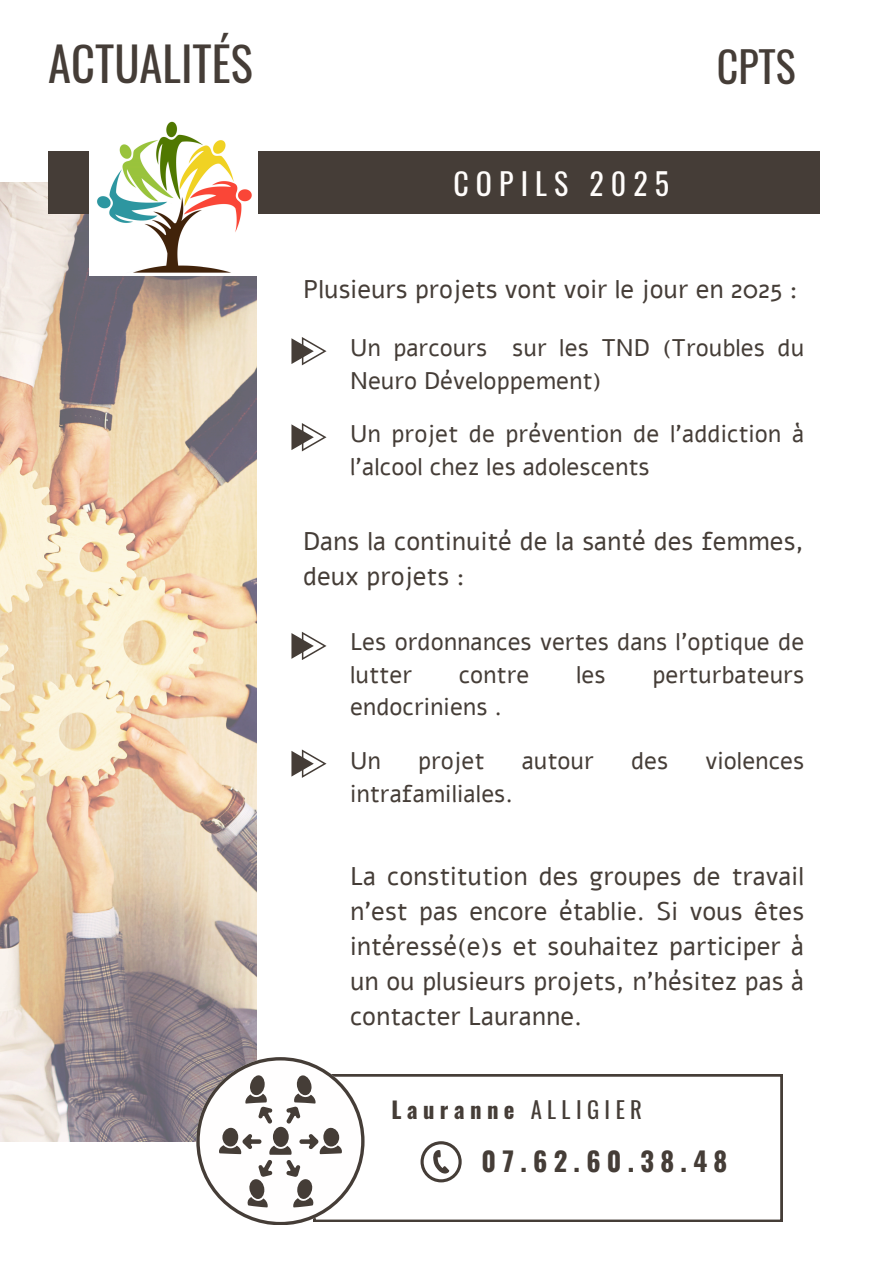
<style>
.page{position:relative;width:894px;height:1264px;background:#fff}
.page>*{position:absolute;margin:0;border:0;box-sizing:border-box;transform-origin:0 0}
.t1{font:46.5px "Oswald";color:#453d37}
.t2{font:42px "Oswald";color:#453d37}
.t3{font:30px "Oswald";letter-spacing:.235em;color:#fffdfb}
.t4{font:700 26.55px "Oswald";letter-spacing:.235em;color:#453d37}
.t5{font:25.5px/34.8px "Alef";color:#453d37;text-align:justify}
.t6{font:24px/32.7px "Alef";color:#453d37}
.t7{font:700 22.65px "Oswald";letter-spacing:.235em;color:#453d37}
.s1{font-weight:400}
</style>
<div class="page">
<img style="left:0;top:183px;width:257px;height:958px">
<div style="left:48px;top:151px;width:771px;height:63px;background:#453d37"></div>
<img style="left:89px;top:121px;width:168px;height:154px">
<svg style="left:364px;top:1074px;width:418px;height:147px"></svg>
<svg style="left:196px;top:1057px;width:168px;height:167px"></svg>
<svg style="left:420px;top:1141px;width:41px;height:41px"></svg>
<svg style="left:291px;top:337px;width:35px;height:28px"></svg>
<svg style="left:291px;top:423px;width:35px;height:28px"></svg>
<svg style="left:291px;top:632px;width:35px;height:28px"></svg>
<svg style="left:291px;top:749px;width:35px;height:28px"></svg>
<h1 class="t1" style="left:48px;top:27px;width:206px">ACTUALITÉS</h1>
<p class="t3" style="left:453px;top:160px;width:217px">COPILS 2025</p>
<h1 class="t2" style="left:716px;top:33px;width:80px">CPTS</h1>
<h4 class="t5" style="left:303px;top:272px;width:496px">Plusieurs projets vont voir le jour en 2025 :</h4>
<p class="t6" style="left:350px;top:332px;width:455px">Un parcours sur les TND (Troubles du<br>Neuro Développement)</p>
<h4 class="t6" style="left:350px;top:418px;width:455px">Un projet de prévention de l’addiction à l’alcool chez les adolescents</h4>
<p class="t5" style="left:303px;top:524px;width:502px">Dans la continuité de la santé des femmes, deux projets :</p>
<h4 class="t6" style="left:350px;top:625px;width:455px">Les ordonnances vertes dans l’optique de lutter</h4>
<h4 class="t6" style="left:458px;top:658px;width:72px">contre</h4>
<h4 class="t6" style="left:576px;top:658px;width:31px">les</h4>
<h4 class="t6" style="left:652px;top:658px;width:153px">perturbateurs</h4>
<h4 class="t6" style="left:350px;top:691px;width:153px">endocriniens .</h4>
<h4 class="t6" style="left:350px;top:744px;width:32px">Un</h4>
<h4 class="t6" style="left:418px;top:744px;width:68px">projet</h4>
<h4 class="t6" style="left:521px;top:744px;width:74px">autour</h4>
<h4 class="t6" style="left:631px;top:744px;width:39px">des</h4>
<h4 class="t6" style="left:705px;top:744px;width:100px">violences</h4>
<h4 class="t6" style="left:350px;top:777px;width:164px">intrafamiliales.</h4>
<h2 class="t5" style="left:350px;top:859px;width:455px">La constitution des groupes de travail n’est pas encore établie. Si vous êtes intéressé(e)s et souhaitez participer à un ou plusieurs projets, n’hésitez pas à contacter Lauranne.</h2>
<p class="t7" style="left:391px;top:1092px;width:252px">Lauranne <span class="s1">ALLIGIER</span></p>
<h4 class="t4" style="left:481px;top:1140px;width:247px">07.62.60.38.48</h4>
</div>
